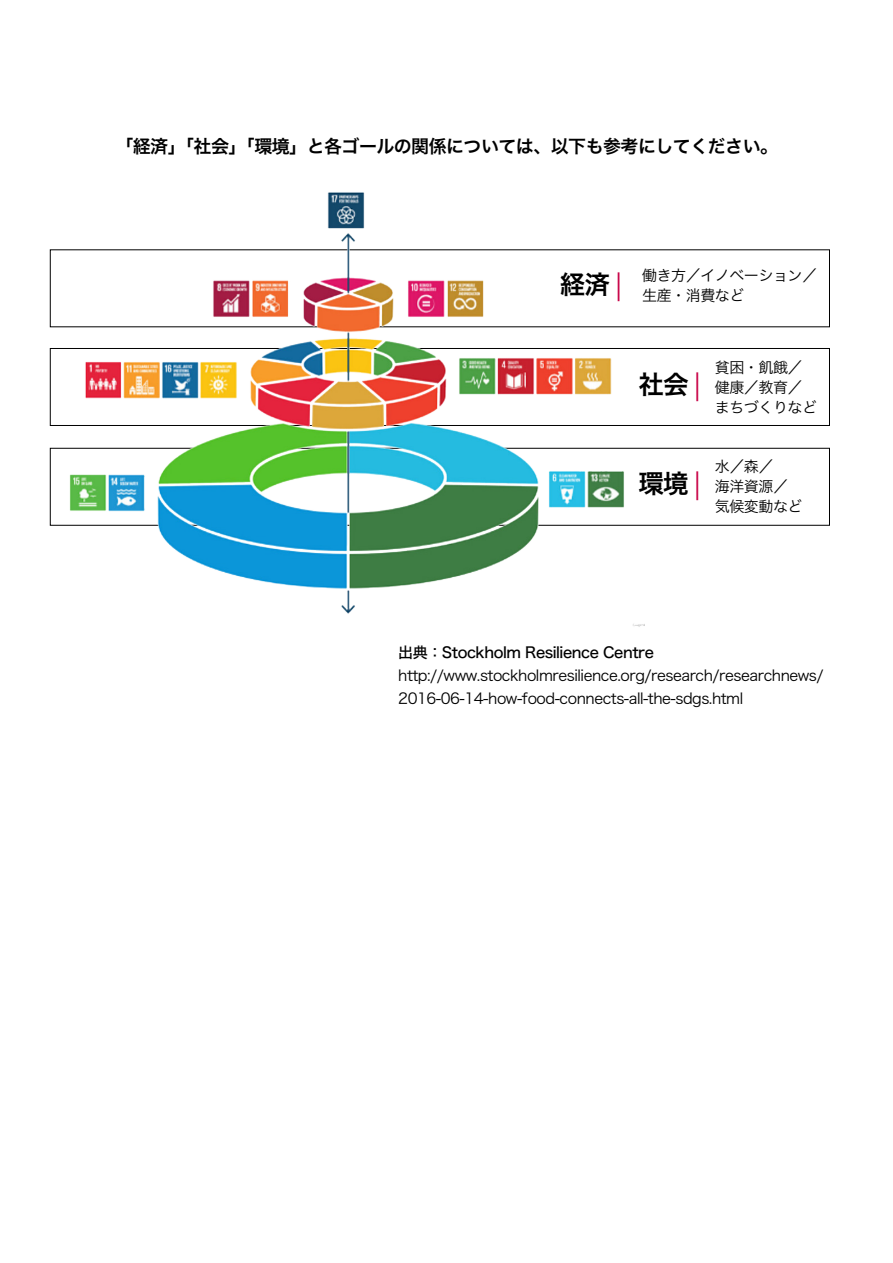
<style>
.page{position:relative;width:893px;height:1263px;background:#fff}
.page>*{position:absolute;margin:0;border:0;box-sizing:border-box;transform-origin:0 0}
.t1{font:25.5px "Hira Kaku Pro N W6";color:#000}
.t2{font:18px "Hira Kaku Pro N W6";letter-spacing:-.03em;color:#000}
.t3{font:15px/20px "Hira Kaku Pro N W3";letter-spacing:-.03em;color:#000}
.t4{font:15px "Hira Kaku Pro N W5";letter-spacing:-.03em;color:#000}
.s1{font-family:"Koz Go Pr 6 N";color:#c80046}
</style>
<div class="page">
<img style="left:50px;top:192px;width:594px;height:435px">
<p class="t2" style="left:115px;top:130px;width:664px">「経済」「社会」「環境」と各ゴールの関係については、以下も参考にしてください。</p>
<h1 class="t1" style="left:560px;top:261px;width:64px">経済 <span class="s1">|</span></h1>
<p class="t3" style="left:642px;top:264px;width:176px">働き方／イノベーション／生産・消費など</p>
<h1 class="t1" style="left:638px;top:361px;width:64px">社会 <span class="s1">|</span></h1>
<p class="t3" style="left:715px;top:356px;width:104px">貧困・飢餓／健康／教育／まちづくりなど</p>
<h1 class="t1" style="left:638px;top:460px;width:64px">環境 <span class="s1">|</span></h1>
<p class="t3" style="left:715px;top:455px;width:89px">水／森／<br>海洋資源／気候変動など</p>
<p class="t4" style="left:398px;top:639px;width:257px">出典：Stockholm Resilience Centre</p>
<p class="t3" style="left:398px;top:663px;width:427px;line-height:23px">http://www.stockholmresilience.org/research/researchnews/<br>2016-06-14-how-food-connects-all-the-sdgs.html</p>
</div>
